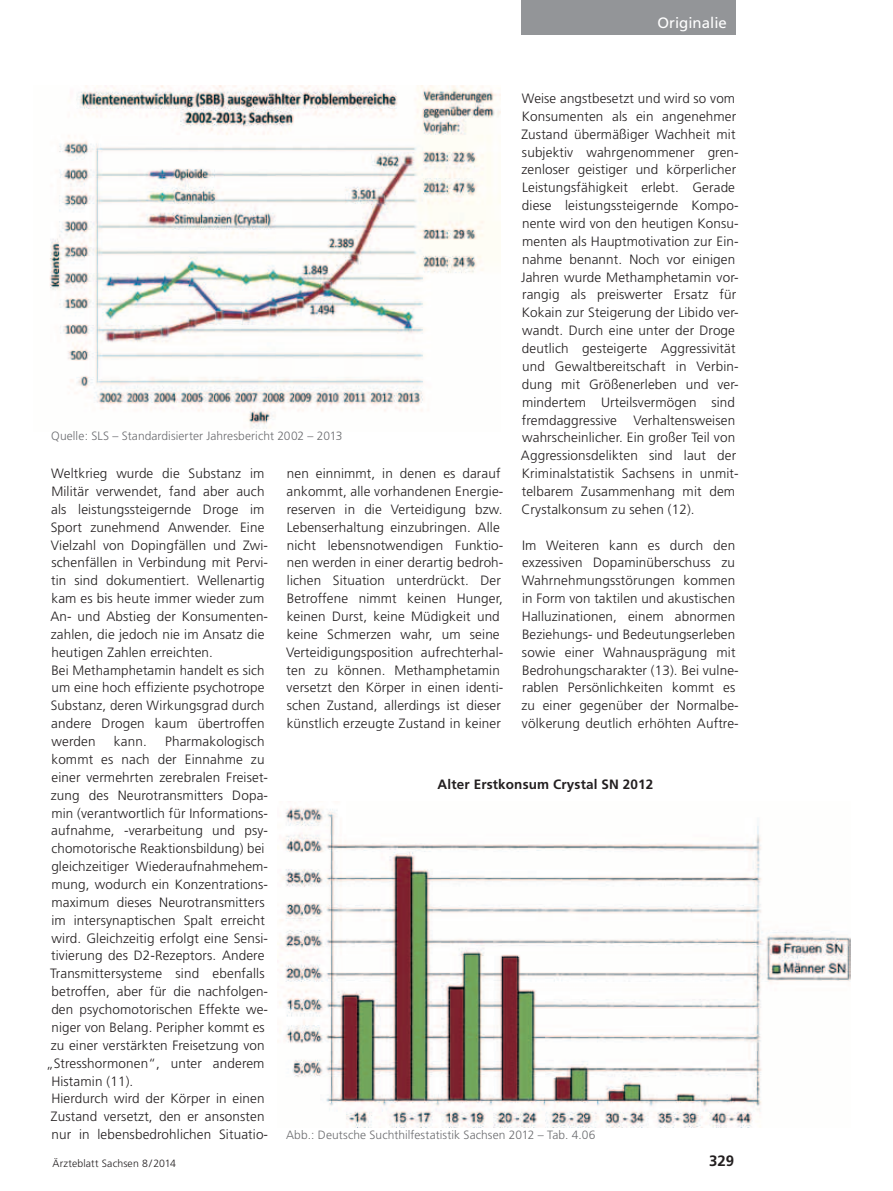
<style>
.page{position:relative;width:893px;height:1191px;background:#fff}
.page>*{position:absolute;margin:0;border:0;box-sizing:border-box;transform-origin:0 0}
.t1{font:15px "Frutiger";color:#fff}
.t2{font:700 15px "Frutiger";color:#231f20}
.Text_allgemein{font:300 13.5px/17.9px "Frutiger";letter-spacing:.01em;color:#231f20}
.Text_allgemein-2{font:700 13.5px "Frutiger";letter-spacing:.01em;color:#231f20}
.Bildunterschrift{font:300 12px "Frutiger";letter-spacing:.005em;color:#6c6d70}
.t3{font:300 10.5px "Frutiger";letter-spacing:.015em;color:#231f20}
</style>
<div class="page">
<div style="left:522px;top:0;width:214px;height:34px;background:#939598"></div>
<img style="left:49px;top:85px;width:451px;height:344px">
<img style="left:278px;top:807px;width:572px;height:320px">
<p class="t1" style="left:658px;top:14px;width:71px">Originalie</p>
<p class="Text_allgemein" style="left:521px;top:89px;width:219px">Weise angstbesetzt und wird so vom Konsumenten als ein angenehmer Zustand übermäßiger Wachheit mit subjektiv wahrgenommener gren&shy;zenloser geistiger und körperlicher Leistungsfähigkeit erlebt. Gerade diese leistungssteigernde Kompo&shy;nente wird von den heutigen Konsu&shy;menten als Hauptmotivation zur Ein&shy;nahme benannt. Noch vor einigen Jahren wurde Methamphetamin vor&shy;rangig als preiswerter Ersatz für Kokain zur Steigerung der Libido ver&shy;wandt. Durch eine unter der Droge deutlich gesteigerte Aggressivität und Gewaltbereitschaft in Verbin&shy;dung mit Größenerleben und ver&shy;mindertem Urteilsvermögen sind fremdaggressive Verhaltensweisen wahrscheinlicher. Ein großer Teil von Aggressionsdelikten sind laut der Kriminalstatistik Sachsens in unmit&shy;telbarem Zusammenhang mit dem Crystalkonsum zu sehen (12).</p>
<p class="Text_allgemein" style="left:521px;top:536px;width:219px">Im Weiteren kann es durch den exzessiven Dopaminüberschuss zu Wahrnehmungsstörungen kommen in Form von taktilen und akustischen Halluzinationen, einem abnormen Beziehungs- und Bedeutungserleben sowie einer Wahnausprägung mit Bedrohungscharakter (13). Bei vulne&shy;rablen Persönlichkeiten kommt es zu einer gegenüber der Normalbe&shy;völkerung deutlich erhöhten Auftre-</p>
<p class="Bildunterschrift" style="left:51px;top:429px;width:293px">Quelle: SLS – Standardisierter Jahresbericht 2002 – 2013</p>
<p class="Text_allgemein" style="left:286px;top:464px;width:219px">nen einnimmt, in denen es darauf ankommt, alle vorhandenen Energie&shy;reserven in die Verteidigung bzw.<br>Lebenserhaltung einzubringen. Alle nicht lebensnotwendigen Funktio&shy;nen werden in einer derartig bedroh&shy;lichen Situation unterdrückt. Der Betroffene nimmt keinen Hunger, keinen Durst, keine Müdigkeit und keine Schmerzen wahr, um seine Verteidigungsposition aufrechterhal&shy;ten zu können. Methamphetamin versetzt den Körper in einen identi&shy;schen Zustand, allerdings ist dieser künstlich erzeugte Zustand in keiner</p>
<p class="Text_allgemein" style="left:50px;top:464px;width:219px">Weltkrieg wurde die Substanz im Militär verwendet, fand aber auch als leistungssteigernde Droge im Sport zunehmend Anwender. Eine Vielzahl von Dopingfällen und Zwi&shy;schenfällen in Verbindung mit Pervi&shy;tin sind dokumentiert. Wellenartig kam es bis heute immer wieder zum An- und Abstieg der Konsumenten&shy;zahlen, die jedoch nie im Ansatz die heutigen Zahlen erreichten.</p>
<p class="Text_allgemein" style="left:51px;top:661px;width:215px;text-align:justify">Bei Methamphetamin handelt es sich um eine hoch effiziente psychotrope Substanz, deren Wirkungsgrad durch andere Drogen kaum übertroffen werden</p>
<p class="Text_allgemein" style="left:114px;top:732px;width:34px">kann.</p>
<p class="Text_allgemein" style="left:165px;top:732px;width:101px">Pharmakologisch</p>
<p class="Text_allgemein" style="left:51px;top:750px;width:215px">kommt es nach der Einnahme zu</p>
<p class="Text_allgemein" style="left:51px;top:768px;width:218px">einer vermehrten zerebralen Freiset-</p>
<p class="Text_allgemein" style="left:51px;top:786px;width:219px">zung des Neurotransmitters Dopa-</p>
<p class="Text_allgemein" style="left:52px;top:804px;width:218px">min (verantwortlich für Informations-</p>
<p class="Text_allgemein" style="left:51px;top:821px;width:218px">aufnahme, -verarbeitung und psy-</p>
<p class="Text_allgemein" style="left:51px;top:839px;width:215px">chomotorische Reaktionsbildung) bei</p>
<p class="Text_allgemein" style="left:51px;top:857px;width:218px">gleichzeitiger Wiederaufnahmehem-</p>
<p class="Text_allgemein" style="left:52px;top:875px;width:218px">mung, wodurch ein Konzentrations-</p>
<p class="Text_allgemein" style="left:52px;top:893px;width:215px">maximum dieses Neurotransmitters</p>
<p class="Text_allgemein" style="left:51px;top:911px;width:215px">im intersynaptischen Spalt erreicht</p>
<p class="Text_allgemein" style="left:52px;top:929px;width:218px">wird. Gleichzeitig erfolgt eine Sensi-</p>
<p class="Text_allgemein" style="left:51px;top:946px;width:215px">tivierung des D2-Rezeptors. Andere</p>
<p class="Text_allgemein" style="left:50px;top:964px;width:216px">Transmittersysteme sind ebenfalls</p>
<p class="Text_allgemein" style="left:52px;top:982px;width:218px">betroffen, aber für die nachfolgen-</p>
<p class="Text_allgemein" style="left:51px;top:1000px;width:216px">den psychomotorischen Effekte we--</p>
<p class="Text_allgemein" style="left:52px;top:1018px;width:215px">niger von Belang. Peripher kommt es</p>
<p class="Text_allgemein" style="left:51px;top:1036px;width:215px">zu einer verstärkten Freisetzung von</p>
<p class="Text_allgemein" style="left:46px;top:1054px;width:220px">„Stresshormonen“, unter anderem</p>
<p class="Text_allgemein" style="left:51px;top:1071px;width:84px">Histamin (11).</p>
<p class="Text_allgemein" style="left:51px;top:1089px;width:219px">Hierdurch wird der Körper in einen<br>Zustand versetzt, den er ansonsten nur in lebensbedrohlichen Situatio-</p>
<p class="Text_allgemein-2" style="left:438px;top:776px;width:217px">Alter Erstkonsum Crystal SN 2012</p>
<p class="Bildunterschrift" style="left:286px;top:1127px;width:311px">Abb.: Deutsche Suchthilfestatistik Sachsen 2012 – Tab. 4.06</p>
<p class="t3" style="left:53px;top:1157px;width:125px">Ärzteblatt Sachsen 8/2014</p>
<p class="t2" style="left:709px;top:1151px;width:27px">329</p>
</div>
